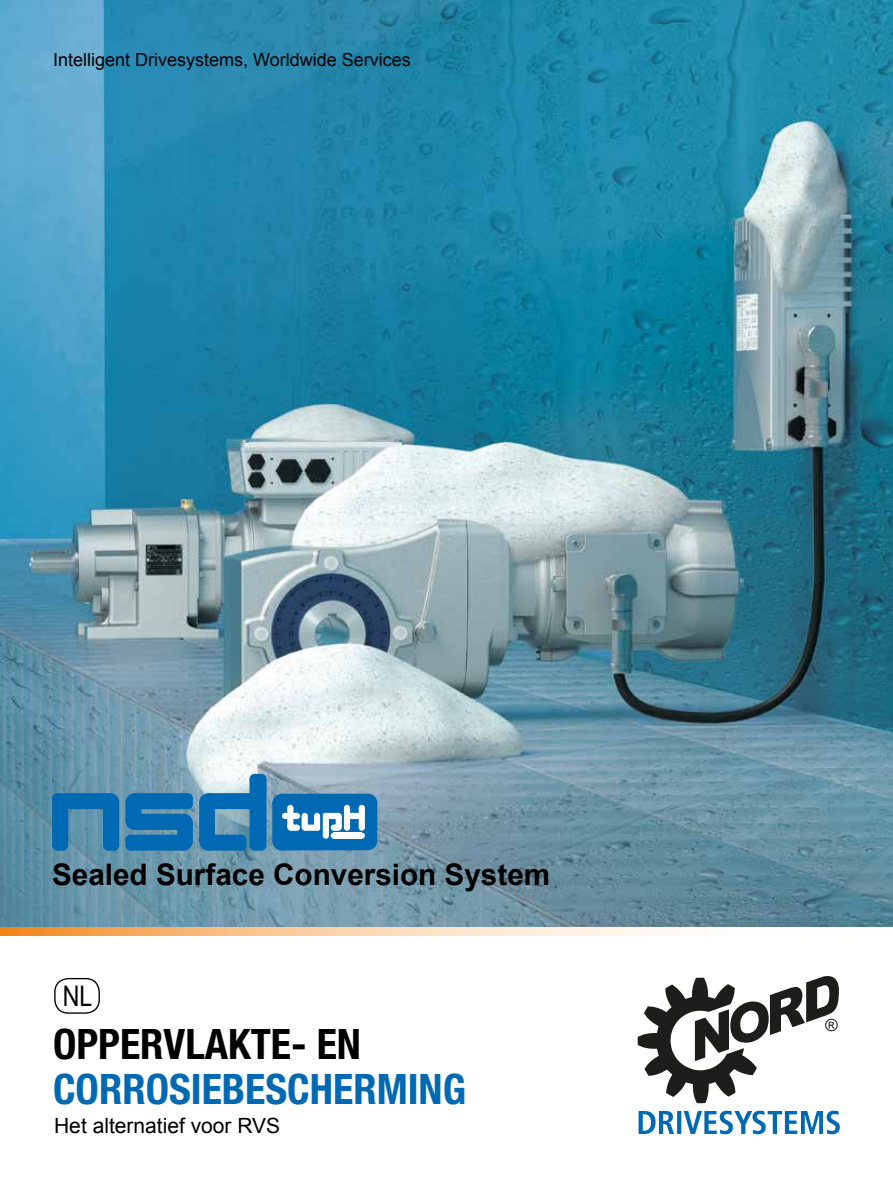
<style>
.page{position:relative;width:893px;height:1188px;background:#fff}
.page>*{position:absolute;margin:0;border:0;box-sizing:border-box;transform-origin:0 0}
.t1{font:700 condensed 42px "Helvetica Neue";color:#0069b4}
.t2{font:700 condensed 42px "Helvetica Neue";color:#000}
.t3{font:700 29.7px "Arial";color:#000}
.t4{font:28.35px "Arial Narrow";color:#000}
.t5{font:21px "Arial";color:#000}
.t6{font:18px "Arial";color:#000}
</style>
<div class="page">
<svg style="left:0;top:927px;width:684px;height:8px;background:#facc9f"></svg>
<svg style="left:639px;top:1111px;width:201px;height:23px"></svg>
<svg style="left:638px;top:976px;width:201px;height:127px"></svg>
<img style="left:0;top:0;width:893px;height:927px">
<div style="left:54px;top:978px;width:46px;height:36px;border:1px solid #000;border-radius:13px"></div>
<svg style="left:52px;top:793px;width:67px;height:58px;background:#267ab0"></svg>
<svg style="left:126px;top:793px;width:67px;height:58px;background:#1170b2"></svg>
<svg style="left:199px;top:774px;width:178px;height:77px;background:#4e92c0"></svg>
<div style="left:334px;top:833px;width:28px;height:6px;background:#fff"></div>
<p class="t6" style="left:53px;top:48px;width:359px">Intelligent Drivesystems, Worldwide Services</p>
<h2 class="t3" style="left:52px;top:855px;width:500px">Sealed Surface Conversion System</h2>
<h3 class="t4" style="left:63px;top:975px;width:31px">NL</h3>
<h1 class="t2" style="left:53px;top:1019px;width:309px">OPPERVLAKTE- EN</h1>
<h1 class="t1" style="left:53px;top:1063px;width:414px">CORROSIEBESCHERMING</h1>
<p class="t5" style="left:54px;top:1112px;width:228px">Het alternatief voor RVS</p>
</div>
